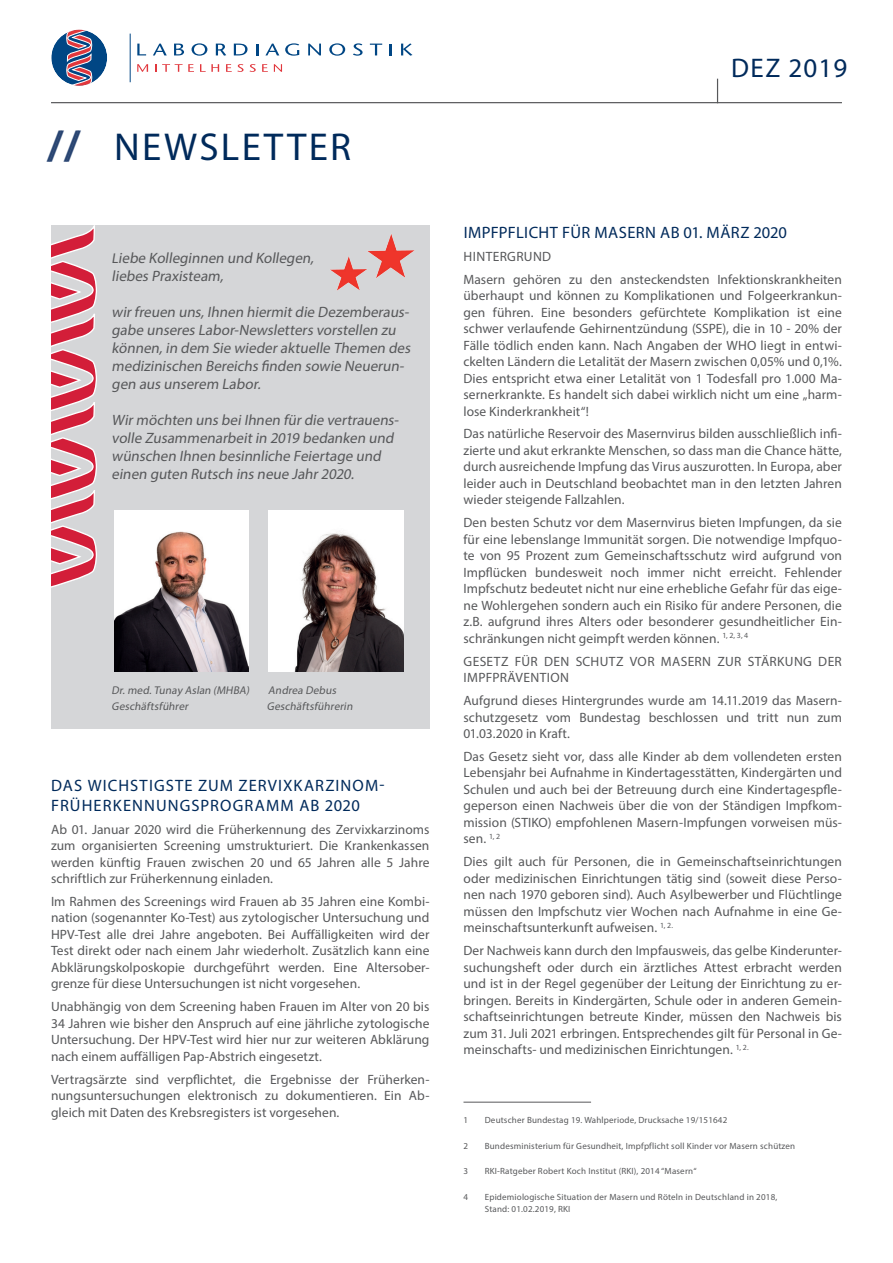
<style>
.page{position:relative;width:893px;height:1263px;background:#fff}
.page>*{position:absolute;margin:0;border:0;box-sizing:border-box;transform-origin:0 0}
.t1{font:43.05px "Myriad Pro";color:#294572}
.t2{font:39px "Myriad Pro";letter-spacing:.06em;color:#002a5b}
.t3{font:27px "Myriad Pro";letter-spacing:.04em;color:#002a5b}
.t4{font:16.5px/19.5px "Myriad Pro";letter-spacing:.06em;color:#002a5b}
.t5{font:16.5px "Myriad Pro";letter-spacing:.02em;color:#002a5b}
.t6{font:italic 15px/18px "Myriad Pro";color:#57585a}
.t7{font:13.5px/16.5px "Myriad Pro";letter-spacing:.005em;color:#57585a;text-align:justify}
.t8{font:13.5px/16.5px "Myriad Pro";letter-spacing:.025em;color:#57585a}
.t9{font:italic 11.25px "Myriad Pro";letter-spacing:.03em;color:#57585a}
.t10{font:9px/12px "Myriad Pro";letter-spacing:.02em;color:#57585a}
.s1{font-size:14.25px}
</style>
<div class="page">
<hr style="left:463px;top:1102px;width:128px;height:1px;background:#57585a">
<div style="left:51px;top:225px;width:378px;height:504px;background:#d5d6d8"></div>
<img style="left:115px;top:510px;width:133px;height:162px">
<img style="left:269px;top:510px;width:135px;height:162px">
<svg style="left:51px;top:225px;width:46px;height:363px"></svg>
<img style="left:368px;top:234px;width:47px;height:44px">
<img style="left:330px;top:255px;width:39px;height:36px">
<hr style="left:51px;top:102px;width:791px;height:1px;background:#57585a">
<svg style="left:717px;top:79px;width:1px;height:23px"></svg>
<hr style="left:130px;top:34px;width:1px;height:48px;background:#004684">
<svg style="left:51px;top:30px;width:56px;height:56px"></svg>
<svg style="left:137px;top:64px;width:11px;height:8px"></svg>
<svg style="left:162px;top:64px;width:32px;height:8px"></svg>
<svg style="left:200px;top:64px;width:19px;height:8px"></svg>
<svg style="left:226px;top:64px;width:30px;height:8px"></svg>
<svg style="left:262px;top:64px;width:6px;height:8px"></svg>
<svg style="left:274px;top:64px;width:8px;height:8px"></svg>
<svg style="left:137px;top:44px;width:9px;height:11px"></svg>
<svg style="left:153px;top:44px;width:14px;height:11px"></svg>
<svg style="left:174px;top:44px;width:10px;height:11px"></svg>
<svg style="left:192px;top:43px;width:15px;height:13px"></svg>
<svg style="left:216px;top:44px;width:10px;height:12px"></svg>
<svg style="left:234px;top:44px;width:14px;height:11px"></svg>
<svg style="left:256px;top:44px;width:2px;height:11px"></svg>
<svg style="left:265px;top:44px;width:14px;height:11px"></svg>
<svg style="left:285px;top:43px;width:14px;height:13px"></svg>
<svg style="left:308px;top:44px;width:13px;height:11px"></svg>
<svg style="left:329px;top:43px;width:16px;height:13px"></svg>
<svg style="left:353px;top:43px;width:10px;height:13px"></svg>
<svg style="left:370px;top:44px;width:12px;height:11px"></svg>
<svg style="left:390px;top:44px;width:2px;height:11px"></svg>
<svg style="left:401px;top:43px;width:11px;height:13px"></svg>
<h1 class="t1" style="left:47px;top:119px;width:33px">//</h1>
<h2 class="t2" style="left:114px;top:123px;width:239px">NEWSLETTER</h2>
<p class="t6" style="left:112px;top:249px;width:206px"><span class="s1">L</span>iebe Kolleginnen und Kollegen, liebes Praxisteam,</p>
<p class="t6" style="left:112px;top:303px;width:303px">wirfreuen uns,Ihnen hiermitdie Dezemberaus&shy;gabe unseres Labor-Newsletters vorstellen zu können,in dem Sie wiederaktuelle Themen des medizinischen Bereichs finden sowie Neuerun&shy;gen aus unserem Labor.</p>
<p class="t6" style="left:112px;top:411px;width:291px">Wirmöchten uns beiIhnen fürdie vertrauens&shy;volle Zusammenarbeitin 2019 bedanken und wünschen Ihnen besinnliche Feiertage und einen guten Rutsch ins neue Jahr2020.</p>
<p class="t9" style="left:112px;top:683px;width:141px">Dr.med.Tunay Aslan (MHBA)</p>
<p class="t9" style="left:268px;top:683px;width:72px">Andrea Debus</p>
<p class="t9" style="left:112px;top:699px;width:80px">Geschäftsführer</p>
<p class="t9" style="left:267px;top:699px;width:89px">Geschäftsführerin</p>
<p class="t4" style="left:51px;top:776px;width:335px">DAS WICHSTIGSTE ZUM ZERVIXKARZINOM-<br>FRÜHERKENNUNGSPROGRAMM AB 2020</p>
<p class="t7" style="left:51px;top:820px;width:380px">Ab 01. Januar 2020 wird die Früherkennung des Zervixkarzinoms zum organisierten Screening umstrukturiert. Die Krankenkassen werden künftig Frauen zwischen 20 und 65 Jahren alle 5 Jahre schriftlich zur Früherkennung einladen.</p>
<p class="t7" style="left:51px;top:893px;width:380px">Im Rahmen des Screenings wird Frauen ab 35 Jahren eine Kombi&shy;nation (sogenannter Ko-Test) aus zytologischer Untersuchung und HPV-Test alle drei Jahre angeboten. Bei Auffälligkeiten wird der Test direkt oder nach einem Jahr wiederholt. Zusätzlich kann eine Abklärungskolposkopie durchgeführt werden. Eine Altersober&shy;grenze für diese Untersuchungen ist nicht vorgesehen.</p>
<p class="t7" style="left:51px;top:998px;width:380px">Unabhängig von dem Screening haben Frauen im Alter von 20 bis 34 Jahren wie bisher den Anspruch auf eine jährliche zytologische Untersuchung. Der HPV-Test wird hier nur zur weiteren Abklärung nach einem auffälligen Pap-Abstrich eingesetzt.</p>
<p class="t7" style="left:51px;top:1071px;width:380px">Vertragsärzte sind verpflichtet, die Ergebnisse der Früherken&shy;nungsuntersuchungen elektronisch zu dokumentieren. Ein Ab&shy;gleich mit Daten des Krebsregisters ist vorgesehen.</p>
<h3 class="t3" style="left:731px;top:51px;width:118px">DEZ 2019</h3>
<p class="t5" style="left:464px;top:222px;width:325px">IMPFPFLICHT FÜR MASERN AB 01. MÄRZ 2020</p>
<p class="t7" style="left:463px;top:244px;width:380px;line-height:23px">HINTERGRUND<br>Masern gehören zu den ansteckendsten Infektionskrankheiten</p>
<p class="t7" style="left:463px;top:287px;width:380px">überhaupt und können zu Komplikationen und Folgeerkrankun&shy;gen führen. Eine besonders gefürchtete Komplikation ist eine schwer verlaufende Gehirnentzündung (SSPE), die in 10 - 20% der Fälle tödlich enden kann. Nach Angaben der WHO liegt in entwi&shy;ckelten Ländern die Letalität der Masern zwischen 0,05% und 0,1%.<br>Dies entspricht etwa einer Letalität von 1 Todesfall pro 1.000 Ma&shy;sernerkrankte. Es handelt sich dabei wirklich nicht um eine „harm&shy;lose Kinderkrankheit“!</p>
<p class="t7" style="left:463px;top:425px;width:380px">Das natürliche Reservoir des Masernvirus bilden ausschließlich infi&shy;zierte und akut erkrankte Menschen, so dass man die Chance hätte, durch ausreichende Impfung das Virus auszurotten. In Europa, aber leider auch in Deutschland beobachtet man in den letzten Jahren wieder steigende Fallzahlen.</p>
<p class="t7" style="left:463px;top:514px;width:380px">Den besten Schutz vor dem Masernvirus bieten Impfungen, da sie für eine lebenslange Immunität sorgen. Die notwendige Impfquo&shy;te von 95 Prozent zum Gemeinschaftsschutz wird aufgrund von Impflücken bundesweit noch immer nicht erreicht. Fehlender Impfschutz bedeutet nicht nur eine erhebliche Gefahr für das eige&shy;ne Wohlergehen sondern auch ein Risiko für andere Personen, die z.B. aufgrund ihres Alters oder besonderer gesundheitlicher Ein&shy;schränkungen nicht geimpft werden können. <sup>1,</sup> <sup>2,</sup> <sup>3,</sup> <sup>4</sup></p>
<p class="t8" style="left:464px;top:653px;width:380px">GESETZ FÜR DEN SCHUTZ VOR MASERN ZUR STÄRKUNG DER<br>IMPFPRÄVENTION</p>
<p class="t7" style="left:463px;top:692px;width:380px">Aufgrund dieses Hintergrundes wurde am 14.11.2019 das Masern&shy;schutzgesetz vom Bundestag beschlossen und tritt nun zum 01.03.2020 in Kraft.</p>
<p class="t7" style="left:463px;top:748px;width:380px">Das Gesetz sieht vor, dass alle Kinder ab dem vollendeten ersten Lebensjahr bei Aufnahme in Kindertagesstätten, Kindergärten und Schulen und auch bei der Betreuung durch eine Kindertagespfle&shy;geperson einen Nachweis über die von der Ständigen Impfkom&shy;mission (STIKO) empfohlenen Masern-Impfungen vorweisen müs&shy;sen. <sup>1,</sup> <sup>2</sup></p>
<p class="t7" style="left:463px;top:853px;width:380px">Dies gilt auch für Personen, die in Gemeinschaftseinrichtungen oder medizinischen Einrichtungen tätig sind (soweit diese Perso&shy;nen nach 1970 geboren sind). Auch Asylbewerber und Flüchtlinge müssen den Impfschutz vier Wochen nach Aufnahme in eine Ge&shy;meinschaftsunterkunft aufweisen. <sup>1,</sup> <sup>2.</sup></p>
<p class="t7" style="left:463px;top:942px;width:380px">Der Nachweis kann durch den Impfausweis, das gelbe Kinderunter&shy;suchungsheft oder durch ein ärztliches Attest erbracht werden und ist in der Regel gegenüber der Leitung der Einrichtung zu er&shy;bringen. Bereits in Kindergärten, Schule oder in anderen Gemein&shy;schaftseinrichtungen betreute Kinder, müssen den Nachweis bis zum 31. Juli 2021 erbringen. Entsprechendes gilt für Personal in Ge&shy;meinschafts- und medizinischen Einrichtungen. <sup>1,</sup> <sup>2.</sup></p>
<p class="t10" style="left:463px;top:1114px;width:6px">1</p>
<p class="t10" style="left:485px;top:1114px;width:244px">Deutscher Bundestag 19. Wahlperiode, Drucksache 19/151642</p>
<p class="t10" style="left:463px;top:1140px;width:6px">2</p>
<p class="t10" style="left:485px;top:1140px;width:312px">Bundesministerium für Gesundheit, Impfpflicht soll Kinder vor Masern schützen</p>
<p class="t10" style="left:463px;top:1165px;width:6px">3</p>
<p class="t10" style="left:485px;top:1165px;width:213px">RKI-Ratgeber Robert Koch Institut (RKI), 2014 “Masern“</p>
<p class="t10" style="left:463px;top:1191px;width:6px">4</p>
<p class="t10" style="left:485px;top:1191px;width:294px">Epidemiologische Situation der Masern und Röteln in Deutschland in 2018,<br>Stand: 01.02.2019, RKI</p>
</div>
